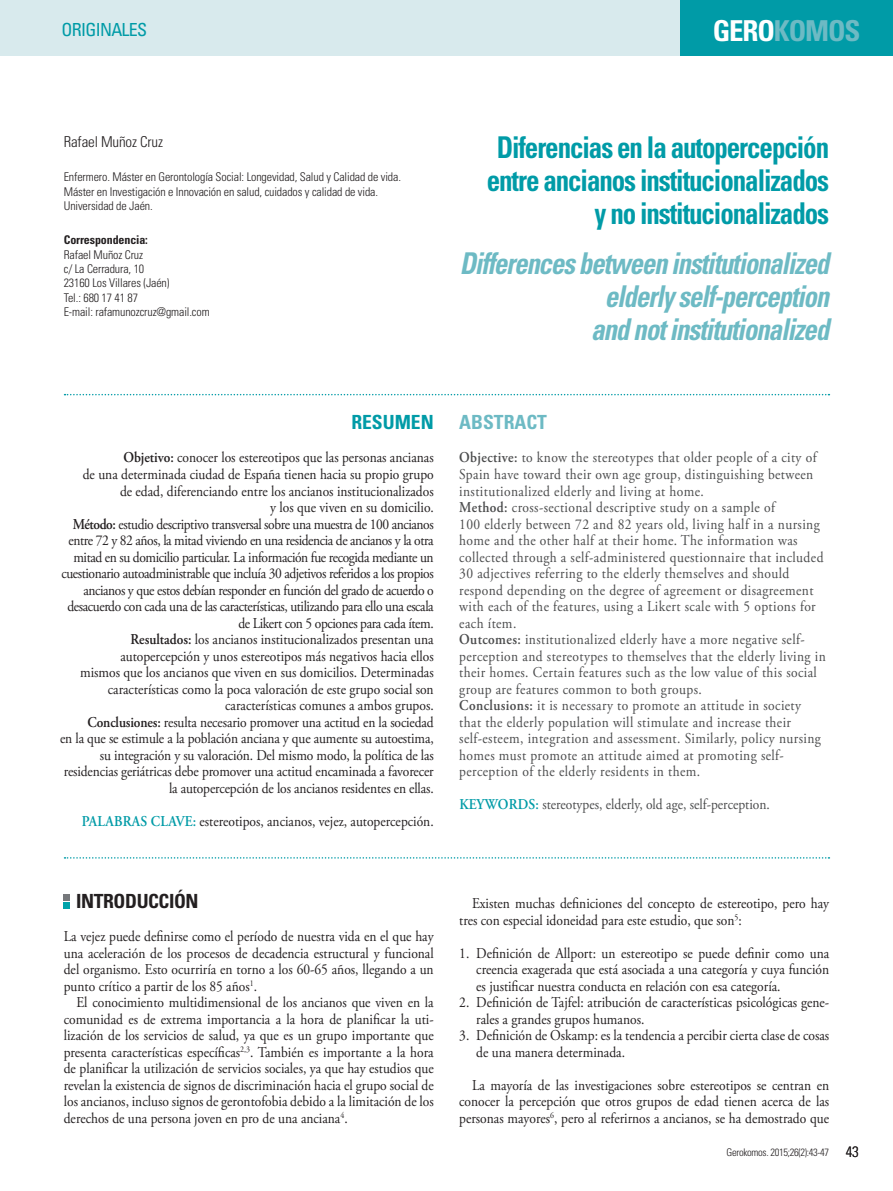
<style>
.page{position:relative;width:893px;height:1191px;background:#fff}
.page>*{position:absolute;margin:0;border:0;box-sizing:border-box;transform-origin:0 0}
.INC_-_Titulo_ESP{font:700 condensed 30px/33px "Univers LT Std";letter-spacing:-.04em;color:#009ba7;text-align:right;scale:.9 1}
.INC_-_Titulo_ING{font:italic 700 condensed 30px/33px "Univers LT Std";letter-spacing:-.04em;color:#6dbac4;text-align:right;scale:.89 1}
.t1{font:700 condensed 28.8px "Univers LT Std";letter-spacing:-.04em;color:#6dbac4}
.GAL_-_Cat_A{font:700 condensed 19.5px "Univers LT Std";letter-spacing:-.02em;color:#231f20}
.GAL_-_Cat_A-2{font:700 condensed 19.5px "Univers LT Std";color:#6dbac4}
.INC_-_Cat_A_ESP{font:700 condensed 19.5px "Univers LT Std";color:#009ba7}
.t2{font:condensed 18px "Univers LT Std";letter-spacing:-.04em;color:#009ba7}
.INC_-_Gal_intro_ENG{font:15px/16.5px "Adobe Garamond Pro";letter-spacing:.03em;color:#4b4c4d;scale:.9 1}
.INC_-_Gal_intro_ESP{font:15px/16.5px "Adobe Garamond Pro";letter-spacing:-.01em;color:#231f20;text-align:right;scale:.9 1}
.GAL_-_Galerada{font:15px/16.5px "Adobe Garamond Pro";color:#231f20;text-align:justify;scale:.9 1}
.INC_-_Gal_intro_ESP-2{font:15px/16.5px "Adobe Garamond Pro";letter-spacing:-.03em;color:#231f20;text-align:right;scale:.9 1}
.GAL_-_Bullets{font:15px/16.5px "Adobe Garamond Pro";color:#231f20;scale:.9 1}
.GAL_-_Galerada_Prime{font:15px/16.5px "Adobe Garamond Pro";color:#231f20;text-align:justify;scale:.9 1}
.INC_-_Gal_intro_ENG-2{font:15px "Adobe Garamond Pro";color:#4b4c4d;scale:.9 1}
.INC_-_Autores{font:300 condensed 15px "Univers LT Std";letter-spacing:-.01em;color:#231f20}
.GEN_-_Numeración{font:300 condensed 15px "Univers LT Std";color:#231f20}
.INC_-_Carrecs___corr{font:300 condensed 12px/14.4px "Univers LT Std";letter-spacing:-.01em;color:#231f20}
.INC_-_Carrecs___corr-2{font:700 condensed 12px "Univers LT Std";letter-spacing:-.01em;color:#231f20}
.GEN_-_referencia_art{font:300 condensed 10.5px "Univers LT Std";letter-spacing:-.03em;color:#231f20}
.s1{color:#fff}
.s2{font-weight:600}
.s3{font-weight:600;color:#009ba7}
</style>
<div class="page">
<div style="left:0;top:0;width:705px;height:55px;background:#d8eaed"></div>
<div style="left:680px;top:0;width:213px;height:55px;background:#009ba7"></div>
<svg style="left:65px;top:394px;width:764px;height:1px"></svg>
<svg style="left:65px;top:857px;width:764px;height:1px"></svg>
<svg style="left:64px;top:894px;width:6px;height:14px"></svg>
<p class="t2" style="left:62px;top:18px;width:87px">ORIGINALES</p>
<h2 class="t1" style="left:713px;top:13px;width:149px"><span class="s1">GERO</span>KOMOS</h2>
<p class="INC_-_Autores" style="left:64px;top:133px;width:101px">Rafael Muñoz Cruz</p>
<p class="INC_-_Carrecs___corr" style="left:64px;top:170px;width:339px">Enfermero. Máster en Gerontología Social: Longevidad, Salud y Calidad de vida.<br>Máster en Investigación e Innovación en salud, cuidados y calidad de vida.<br>Universidad de Jaén.</p>
<p class="INC_-_Carrecs___corr-2" style="left:64px;top:232px;width:86px">Correspondencia:</p>
<p class="INC_-_Carrecs___corr" style="left:64px;top:247px;width:81px">Rafael Muñoz Cruz</p>
<p class="INC_-_Carrecs___corr" style="left:64px;top:262px;width:82px">c/ La Cerradura, 10</p>
<p class="INC_-_Carrecs___corr" style="left:64px;top:276px;width:107px">23160 Los Villares (Jaén)</p>
<p class="INC_-_Carrecs___corr" style="left:64px;top:290px;width:76px">Tel.: 680 17 41 87</p>
<p class="INC_-_Carrecs___corr" style="left:64px;top:305px;width:147px">E-mail: rafamunozcruz@gmail.com</p>
<p class="INC_-_Titulo_ESP" style="left:487px;top:130px;width:382px">Diferencias en la autopercepción entre ancianos institucionalizados y no institucionalizados</p>
<p class="INC_-_Titulo_ING" style="left:460px;top:247px;width:417px">Differences between institutionalized elderly self-perception<br>and not institutionalized</p>
<p class="INC_-_Cat_A_ESP" style="left:351px;top:410px;width:84px">RESUMEN</p>
<p class="INC_-_Gal_intro_ESP" style="left:83px;top:450px;width:391px"><span class="s2">Objetivo:</span> conocer los estereotipos que las personas ancianas<br>de una determinada ciudad de España tienen hacia su propio grupo de edad, diferenciando entre los ancianos institucionalizados<br>y los que viven en su domicilio.</p>
<p class="INC_-_Gal_intro_ESP-2" style="left:61px;top:516px;width:415px"><span class="s2">Método:</span> estudio descriptivo transversal sobre una muestra de 100 ancianos entre 72 y 82 años, la mitad viviendo en una residencia de ancianos y la otra mitad en su domicilio particular. La información fue recogida mediante un cuestionario autoadministrable que incluía 30 adjetivos referidos a los propios ancianos y que estos debían responder en función del grado de acuerdo o desacuerdo con cada una de las características, utilizando para ello una escala de Likert con 5 opciones para cada ítem.</p>
<p class="INC_-_Gal_intro_ESP" style="left:80px;top:631px;width:394px"><span class="s2">Resultados:</span> los ancianos institucionalizados presentan una autopercepción y unos estereotipos más negativos hacia ellos mismos que los ancianos que viven en sus domicilios. Determinadas características como la poca valoración de este grupo social son características comunes a ambos grupos.</p>
<p class="INC_-_Gal_intro_ESP" style="left:60px;top:714px;width:417px"><span class="s2">Conclusiones:</span> resulta necesario promover una actitud en la sociedad<br>en la que se estimule a la población anciana y que aumente su autoestima, su integración y su valoración. Del mismo modo, la política de las residencias geriátricas debe promover una actitud encaminada a favorecer la autopercepción de los ancianos residentes en ellas.</p>
<p class="INC_-_Gal_intro_ESP" style="left:82px;top:813px;width:392px"><span class="s3">PALABRAS CLAVE:</span> estereotipos, ancianos, vejez, autopercepción.</p>
<p class="GAL_-_Cat_A" style="left:76px;top:889px;width:124px">INTRODUCCIÓN</p>
<p class="GAL_-_Galerada_Prime" style="left:64px;top:928px;width:413px">La vejez puede definirse como el período de nuestra vida en el que hay una aceleración de los procesos de decadencia estructural y funcional del organismo. Esto ocurriría en torno a los 60-65 años, llegando a un punto crítico a partir de los 85 años<sup>1</sup>.</p>
<p class="GAL_-_Galerada" style="left:64px;top:994px;width:413px;text-indent:13px">El conocimiento multidimensional de los ancianos que viven en la comunidad es de extrema importancia a la hora de planificar la uti&shy;lización de los servicios de salud, ya que es un grupo importante que presenta características específicas<sup>2,3</sup>. También es importante a la hora de planificar la utilización de servicios sociales, ya que hay estudios que revelan la existencia de signos de discriminación hacia el grupo social de los ancianos, incluso signos de gerontofobia debido a la limitación de los derechos de una persona joven en pro de una anciana<sup>4</sup>.</p>
<p class="GAL_-_Cat_A-2" style="left:459px;top:410px;width:89px">ABSTRACT</p>
<p class="INC_-_Gal_intro_ENG" style="left:459px;top:450px;width:399px"><span class="s2">Objective:</span> to know the stereotypes that older people of a city of<br>Spain have toward their own age group, distinguishing between institutionalized elderly and living at home.</p>
<p class="INC_-_Gal_intro_ENG" style="left:459px;top:499px;width:406px"><span class="s2">Method:</span> cross-sectional descriptive study on a sample of<br>100 elderly between 72 and 82 years old, living half in a nursing home and the other half at their home. The information was collected through a self-administered questionnaire that included 30 adjectives referring to the elderly themselves and should respond depending on the degree of agreement or disagreement with each of the features, using a Likert scale with 5 options for each ítem.</p>
<p class="INC_-_Gal_intro_ENG" style="left:459px;top:631px;width:409px"><span class="s2">Outcomes:</span> institutionalized elderly have a more negative self&shy;perception and stereotypes to themselves that the elderly living in their homes. Certain features such as the low value of this social group are features common to both groups.</p>
<p class="INC_-_Gal_intro_ENG" style="left:459px;top:697px;width:403px"><span class="s2">Conclusions:</span> it is necessary to promote an attitude in society that the elderly population will stimulate and increase their self-esteem, integration and assessment. Similarly, policy nursing homes must promote an attitude aimed at promoting self&shy;perception of the elderly residents in them.</p>
<p class="INC_-_Gal_intro_ENG-2" style="left:459px;top:795px;width:347px"><span class="s3">KEYWORDS:</span> stereotypes, elderly, old age, self-perception.</p>
<p class="GAL_-_Galerada" style="left:459px;top:895px;width:413px;text-indent:13px">Existen muchas definiciones del concepto de estereotipo, pero hay tres con especial idoneidad para este estudio, que son<sup>5</sup>:</p>
<p class="GAL_-_Bullets" style="left:476px;top:945px;width:394px;text-align:justify;text-indent:-17px">1. Definición de Allport: un estereotipo se puede definir como una creencia exagerada que está asociada a una categoría y cuya función es justificar nuestra conducta en relación con esa categoría.</p>
<p class="GAL_-_Bullets" style="left:476px;top:994px;width:394px;text-indent:-17px">2. Definición de Tajfel: atribución de características psicológicas gene&shy;rales a grandes grupos humanos.</p>
<p class="GAL_-_Bullets" style="left:476px;top:1027px;width:394px;text-indent:-17px">3. Definición de Oskamp: es la tendencia a percibir cierta clase de cosas de una manera determinada.</p>
<p class="GAL_-_Galerada" style="left:459px;top:1077px;width:413px;text-indent:13px">La mayoría de las investigaciones sobre estereotipos se centran en conocer la percepción que otros grupos de edad tienen acerca de las personas mayores<sup>6</sup>, pero al referirnos a ancianos, se ha demostrado que</p>
<p class="GEN_-_referencia_art" style="left:727px;top:1145px;width:104px">Gerokomos. 2015;26(2):43-47</p>
<p class="GEN_-_Numeración" style="left:846px;top:1142px;width:15px">43</p>
</div>
